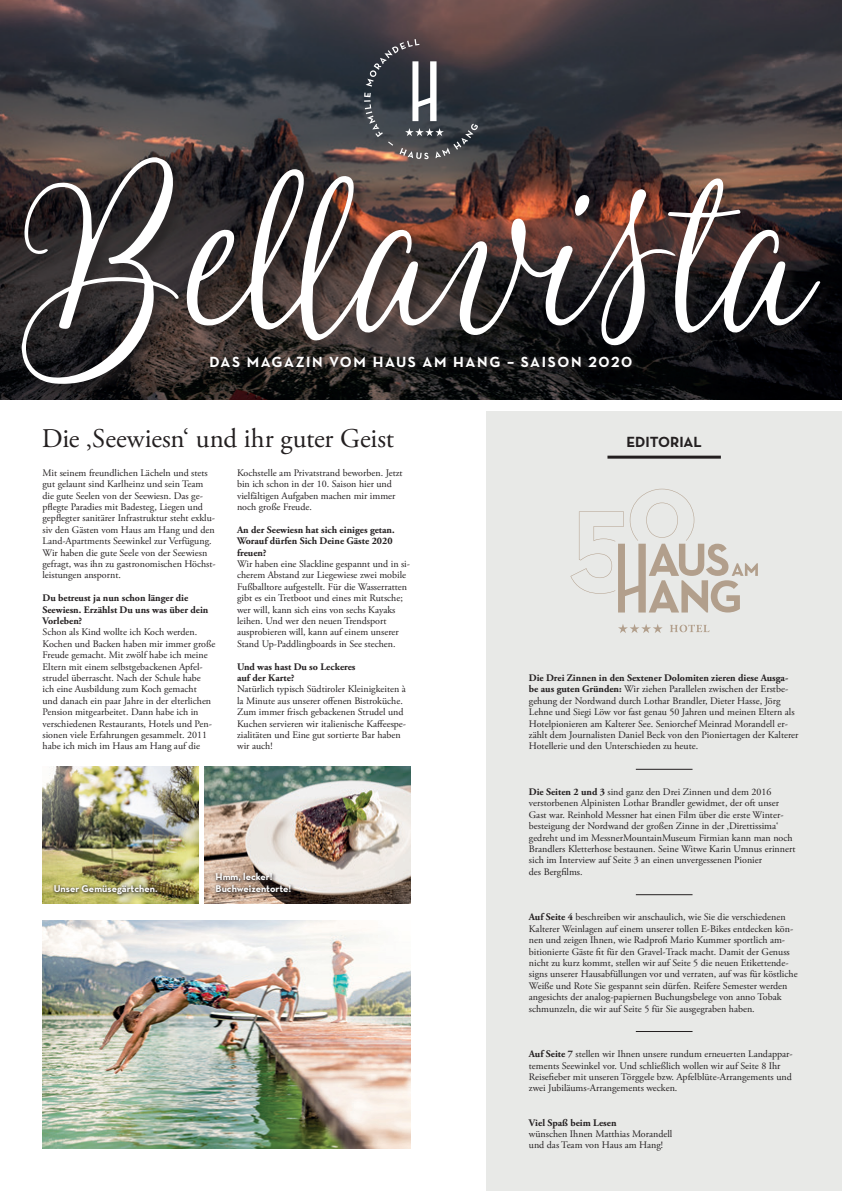
<style>
.page{position:relative;width:842px;height:1191px;background:#fff}
.page>*{position:absolute;margin:0;border:0;box-sizing:border-box;transform-origin:0 0}
.Bellavista_18_-_Head{font:27px "Adobe Garamond Pro";color:#231f20}
.Bellavista_18_-_Head-2{font:700 15px "Neutraface Text";letter-spacing:.11em;color:#fff}
.Bellavista_18_-_Head-3{font:700 15px "Neutraface Text";color:#231f20}
.Bellavista_18_-_Flie{font:10px/11.4px "Adobe Garamond Pro";color:#231f20}
.Bellavista_18_-_Flie-2{font:700 10px/11.4px "Adobe Garamond Pro";color:#231f20}
.Bellavista_18_-_Flie-3{font:700 10px "Neutraface Text";color:#fff}
.s1{font-weight:700}
</style>
<div class="page">
<img style="left:0;top:0;width:842px;height:400px">
<svg style="left:364px;top:39px;width:114px;height:118px"></svg>
<div style="left:23px;top:159px;width:809px;height:237px;background:#231f20;opacity:.5"></div>
<svg style="left:22px;top:157px;width:799px;height:228px"></svg>
<div style="left:486px;top:411px;width:356px;height:780px;background:#e8e9e7"></div>
<hr style="left:607px;top:455px;width:114px;height:3px;background:#231f20">
<img style="left:43px;top:920px;width:367px;height:228px">
<img style="left:204px;top:766px;width:206px;height:137px">
<img style="left:43px;top:766px;width:156px;height:137px">
<div style="left:53px;top:883px;width:108px;height:15px;background:#231f20;opacity:.75"></div>
<div style="left:52px;top:882px;width:108px;height:14px;background:#231f20;opacity:.75"></div>
<div style="left:215px;top:871px;width:80px;height:25px;background:#231f20;opacity:.75"></div>
<div style="left:214px;top:871px;width:79px;height:23px;background:#231f20;opacity:.75"></div>
<svg style="left:670px;top:624px;width:39px;height:8px"></svg>
<svg style="left:570px;top:489px;width:188px;height:123px"></svg>
<svg style="left:618px;top:624px;width:45px;height:9px"></svg>
<hr style="left:636px;top:769px;width:56px;height:1px;background:#231f20">
<hr style="left:636px;top:894px;width:56px;height:1px;background:#231f20">
<hr style="left:636px;top:1031px;width:56px;height:1px;background:#231f20">
<p class="Bellavista_18_-_Head-2" style="left:210px;top:352px;width:424px">DAS MAGAZIN VOM HAUS AM HANG – SAISON 2020</p>
<p class="Bellavista_18_-_Head" style="left:42px;top:422px;width:354px">Die ‚Seewiesn‘ und ihr guter Geist</p>
<p class="Bellavista_18_-_Flie" style="left:43px;top:467px;width:175px">Mit seinem freundlichen Lächeln und stets gut gelaunt sind Karlheinz und sein Team die gute Seelen von der Seewiesn. Das ge&shy;pflegte Paradies mit Badesteg, Liegen und gepflegter sanitärer Infrastruktur steht exklu&shy;siv den Gästen vom Haus am Hang und den Land-Apartments Seewinkel zur Verfügung.<br>Wir haben die gute Seele von der Seewiesn gefragt, was ihn zu gastronomischen Höchst&shy;leistungen anspornt.</p>
<p class="Bellavista_18_-_Flie-2" style="left:43px;top:592px;width:167px">Du betreust ja nun schon länger die<br>Seewiesn. Erzählst Du uns was über dein<br>Vorleben?</p>
<p class="Bellavista_18_-_Flie" style="left:43px;top:627px;width:174px">Schon als Kind wollte ich Koch werden.<br>Kochen und Backen haben mir immer große Freude gemacht. Mit zwölf habe ich meine Eltern mit einem selbstgebackenen Apfel&shy;strudel überrascht. Nach der Schule habe<br>ich eine Ausbildung zum Koch gemacht<br>und danach ein paar Jahre in der elterlichen Pension mitgearbeitet. Dann habe ich in verschiedenen Restaurants, Hotels und Pen&shy;sionen viele Erfahrungen gesammelt. 2011 habe ich mich im Haus am Hang auf die</p>
<p class="Bellavista_18_-_Flie" style="left:237px;top:467px;width:167px">Kochstelle am Privatstrand beworben. Jetzt bin ich schon in der 10. Saison hier und vielfältigen Aufgaben machen mir immer noch große Freude.</p>
<p class="Bellavista_18_-_Flie-2" style="left:237px;top:524px;width:159px">An der Seewiesn hat sich einiges getan.<br>Worauf dürfen Sich Deine Gäste 2020 freuen?</p>
<p class="Bellavista_18_-_Flie" style="left:237px;top:558px;width:174px">Wir haben eine Slackline gespannt und in si&shy;cherem Abstand zur Liegewiese zwei mobile Fußballtore aufgestellt. Für die Wasserratten gibt es ein Tretboot und eines mit Rutsche; wer will, kann sich eins von sechs Kayaks leihen. Und wer den neuen Trendsport ausprobieren will, kann auf einem unserer Stand Up-Paddlingboards in See stechen.</p>
<p class="Bellavista_18_-_Flie-2" style="left:237px;top:661px;width:120px">Und was hast Du so Leckeres auf der Karte?</p>
<p class="Bellavista_18_-_Flie" style="left:237px;top:684px;width:171px">Natürlich typisch Südtiroler Kleinigkeiten à la Minute aus unserer offenen Bistroküche.<br>Zum immer frisch gebackenen Strudel und Kuchen servieren wir italienische Kaffeespe&shy;zialitäten und Eine gut sortierte Bar haben wir auch!</p>
<p class="Bellavista_18_-_Flie-3" style="left:54px;top:882px;width:105px">Unser Gemüsegärtchen.</p>
<p class="Bellavista_18_-_Flie-3" style="left:216px;top:870px;width:59px">Hmm, lecker!</p>
<p class="Bellavista_18_-_Flie-3" style="left:216px;top:882px;width:77px">Buchweizentorte!</p>
<p class="Bellavista_18_-_Head-3" style="left:626px;top:432px;width:77px">EDITORIAL</p>
<p class="Bellavista_18_-_Flie" style="left:529px;top:672px;width:271px"><span class="s1">Die Drei Zinnen in den Sextener Dolomiten zieren diese Ausga&shy;be aus guten Gründen:</span> Wir ziehen Parallelen zwischen der Erstbe&shy;gehung der Nordwand durch Lothar Brandler, Dieter Hasse, Jörg Lehne und Siegi Löw vor fast genau 50 Jahren und meinen Eltern als Hotelpionieren am Kalterer See. Seniorchef Meinrad Morandell er&shy;zählt dem Journalisten Daniel Beck von den Pioniertagen der Kalterer Hotellerie und den Unterschieden zu heute.</p>
<p class="Bellavista_18_-_Flie" style="left:529px;top:786px;width:268px"><span class="s1">Die Seiten 2 und 3</span> sind ganz den Drei Zinnen und dem 2016 verstorbenen Alpinisten Lothar Brandler gewidmet, der oft unser Gast war. Reinhold Messner hat einen Film über die erste Winter&shy;besteigung der Nordwand der großen Zinne in der ‚Direttissima‘ gedreht und im MessnerMountainMuseum Firmian kann man noch Brandlers Kletterhose bestaunen. Seine Witwe Karin Umnus erinnert sich im Interview auf Seite 3 an einen unvergessenen Pionier<br>des Bergfilms.</p>
<p class="Bellavista_18_-_Flie" style="left:529px;top:911px;width:270px"><span class="s1">Auf Seite 4</span> beschreiben wir anschaulich, wie Sie die verschiedenen Kalterer Weinlagen auf einem unserer tollen E-Bikes entdecken kön&shy;nen und zeigen Ihnen, wie Radprofi Mario Kummer sportlich am&shy;bitionierte Gäste fit für den Gravel-Track macht. Damit der Genuss nicht zu kurz kommt, stellen wir auf Seite 5 die neuen Etikettende&shy;signs unserer Hausabfüllungen vor und verraten, auf was für köstliche Weiße und Rote Sie gespannt sein dürfen. Reifere Semester werden angesichts der analog-papiernen Buchungsbelege von anno Tobak schmunzeln, die wir auf Seite 5 für Sie ausgegraben haben.</p>
<p class="Bellavista_18_-_Flie" style="left:529px;top:1048px;width:265px"><span class="s1">Auf Seite 7</span> stellen wir Ihnen unsere rundum erneuerten Landappar&shy;tements Seewinkel vor. Und schließlich wollen wir auf Seite 8 Ihr Reisefieber mit unseren Törggele bzw. Apfelblüte-Arrangements und zwei Jubiläums-Arrangements wecken.</p>
<p class="Bellavista_18_-_Flie-2" style="left:529px;top:1116px;width:89px">Viel Spaß beim Lesen</p>
<p class="Bellavista_18_-_Flie" style="left:529px;top:1128px;width:145px">wünschen Ihnen Matthias Morandell</p>
<p class="Bellavista_18_-_Flie" style="left:529px;top:1139px;width:136px">und das Team von Haus am Hang!</p>
</div>
